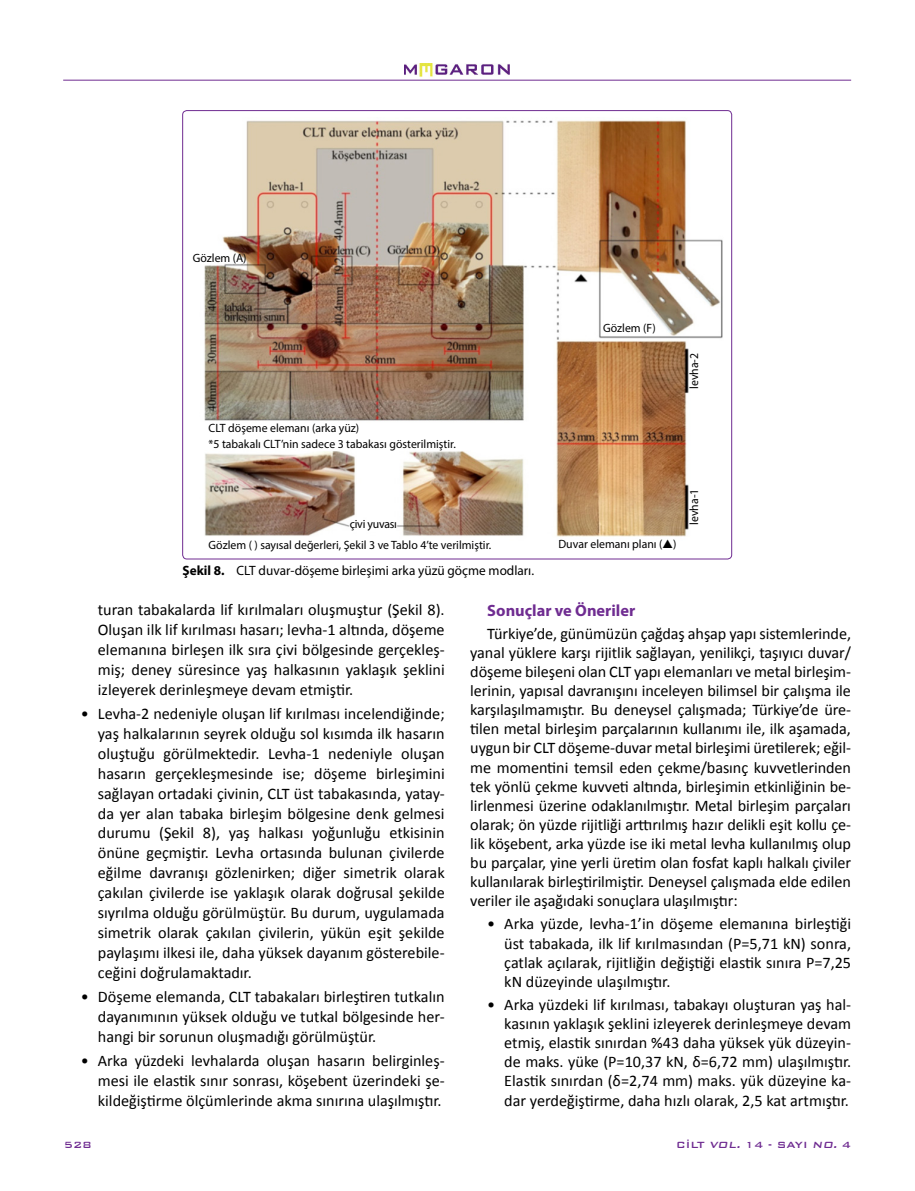
<style>
.page{position:relative;width:915px;height:1191px;background:#fff}
.page>*{position:absolute;margin:0;border:0;box-sizing:border-box;transform-origin:0 0}
.t1{font:700 16.35px "Myriad Pro";color:#6f2c91}
.t2{font:16.2px/19px "Calibri";color:#000;text-align:justify}
.t3{font:13.5px "Myriad Pro";color:#000}
.t4{font:12px/16.2px "Myriad Pro";color:#000}
.t5{font:500 12px "Bank Gothic BT";color:#6f2c91}
.t6{font:12px "Myriad Pro";letter-spacing:-.02em;color:#000}
.s1{font-weight:700}
.s2{font-style:italic}
</style>
<div class="page">
<img style="left:404px;top:64px;width:105px;height:16px">
<hr style="left:63px;top:80px;width:787px;height:1px;background:#6f2c91">
<img style="left:204px;top:120px;width:519px;height:417px">
<p class="t4" style="left:193px;top:250px;width:55px">Gözlem (A)</p>
<p class="t4" style="left:208px;top:419px;width:249px">CLT döşeme elemanı (arka yüz)<br>*5 tabakalı CLT’nin sadece 3 tabakası gösterilmiştir.</p>
<p class="t6" style="left:349px;top:516px;width:49px">çivi yuvası</p>
<p class="t4" style="left:208px;top:536px;width:284px">Gözlem ( ) sayısal değerleri, Şekil 3 ve Tablo 4’te verilmiştir.</p>
<p class="t3" style="left:182px;top:562px;width:353px"><span class="s1">Şekil 8.</span> CLT duvar-döşeme birleşimi arka yüzü göçme modları.</p>
<p class="t4" style="left:603px;top:320px;width:54px">Gözlem (F)</p>
<p class="t4" style="left:685px;top:389px;width:38px;rotate:-90deg">levha-2</p>
<p class="t4" style="left:558px;top:536px;width:119px">Duvar elemanı planı (▲)</p>
<p class="t4" style="left:685px;top:525px;width:38px;rotate:-90deg">levha-1</p>
<p class="t2" style="left:98px;top:599px;width:348px;line-height:20px">turan tabakalarda lif kırılmaları oluşmuştur (Şekil 8).<br>Oluşan ilk lif kırılması hasarı; levha-1 altında, döşeme elemanına birleşen ilk sıra çivi bölgesinde gerçekleş&shy;miş; deney süresince yaş halkasının yaklaşık şeklini izleyerek derinleşmeye devam etmiştir.</p>
<p class="t2" style="left:98px;top:703px;width:348px;line-height:20px;text-indent:-17px">• Levha-2 nedeniyle oluşan lif kırılması incelendiğinde; yaş halkalarının seyrek olduğu sol kısımda ilk hasarın oluştuğu görülmektedir. Levha-1 nedeniyle oluşan hasarın gerçekleşmesinde ise; döşeme birleşimini sağlayan ortadaki çivinin, CLT üst tabakasında, yatay&shy;da yer alan tabaka birleşim bölgesine denk gelmesi durumu (Şekil 8), yaş halkası yoğunluğu etkisinin önüne geçmiştir. Levha ortasında bulunan çivilerde eğilme davranışı gözlenirken; diğer simetrik olarak çakılan çivilerde ise yaklaşık olarak doğrusal şekilde sıyrılma olduğu görülmüştür. Bu durum, uygulamada simetrik olarak çakılan çivilerin, yükün eşit şekilde paylaşımı ilkesi ile, daha yüksek dayanım gösterebile&shy;ceğini doğrulamaktadır.</p>
<p class="t2" style="left:98px;top:985px;width:348px;line-height:19.8px;text-indent:-17px">• Döşeme elemanda, CLT tabakaları birleştiren tutkalın dayanımının yüksek olduğu ve tutkal bölgesinde her&shy;hangi bir sorunun oluşmadığı görülmüştür.</p>
<p class="t2" style="left:98px;top:1049px;width:348px;line-height:19.8px;text-indent:-17px">• Arka yüzdeki levhalarda oluşan hasarın belirginleş&shy;mesi ile elastik sınır sonrası, köşebent üzerindeki şe&shy;kildeğiştirme ölçümlerinde akma sınırına ulaşılmıştır.</p>
<p class="t1" style="left:487px;top:599px;width:149px">Sonuçlar ve Öneriler</p>
<p class="t2" style="left:470px;top:623px;width:382px;text-indent:17px">Türkiye’de, günümüzün çağdaş ahşap yapı sistemlerinde, yanal yüklere karşı rijitlik sağlayan, yenilikçi, taşıyıcı duvar/ döşeme bileşeni olan CLT yapı elemanları ve metal birleşim&shy;lerinin, yapısal davranışını inceleyen bilimsel bir çalışma ile karşılaşılmamıştır. Bu deneysel çalışmada; Türkiye’de üre&shy;tilen metal birleşim parçalarının kullanımı ile, ilk aşamada, uygun bir CLT döşeme-duvar metal birleşimi üretilerek; eğil&shy;me momentini temsil eden çekme/basınç kuvvetlerinden tek yönlü çekme kuvveti altında, birleşimin etkinliğinin be&shy;lirlenmesi üzerine odaklanılmıştır. Metal birleşim parçaları olarak; ön yüzde rijitliği arttırılmış hazır delikli eşit kollu çe&shy;lik köşebent, arka yüzde ise iki metal levha kullanılmış olup bu parçalar, yine yerli üretim olan fosfat kaplı halkalı çiviler kullanılarak birleştirilmiştir. Deneysel çalışmada elde edilen veriler ile aşağıdaki sonuçlara ulaşılmıştır:</p>
<p class="t2" style="left:504px;top:913px;width:348px;text-indent:-17px">• Arka yüzde, levha-1’in döşeme elemanına birleştiği üst tabakada, ilk lif kırılmasından (P=5,71 kN) sonra, çatlak açılarak, rijitliğin değiştiği elastik sınıra P=7,25 kN düzeyinde ulaşılmıştır.</p>
<p class="t2" style="left:504px;top:994px;width:348px;text-indent:-17px">• Arka yüzdeki lif kırılması, tabakayı oluşturan yaş hal&shy;kasının yaklaşık şeklini izleyerek derinleşmeye devam etmiş, elastik sınırdan %43 daha yüksek yük düzeyin&shy;de maks. yüke (P=10,37 kN, δ=6,72 mm) ulaşılmıştır.<br>Elastik sınırdan (δ=2,74 mm) maks. yük düzeyine ka&shy;dar yerdeğiştirme, daha hızlı olarak, 2,5 kat artmıştır.</p>
<p class="t5" style="left:64px;top:1138px;width:29px">528</p>
<p class="t5" style="left:676px;top:1138px;width:176px">CİLT <span class="s2">VOL.</span> 14 - SAYI <span class="s2">NO.</span> 4</p>
</div>
